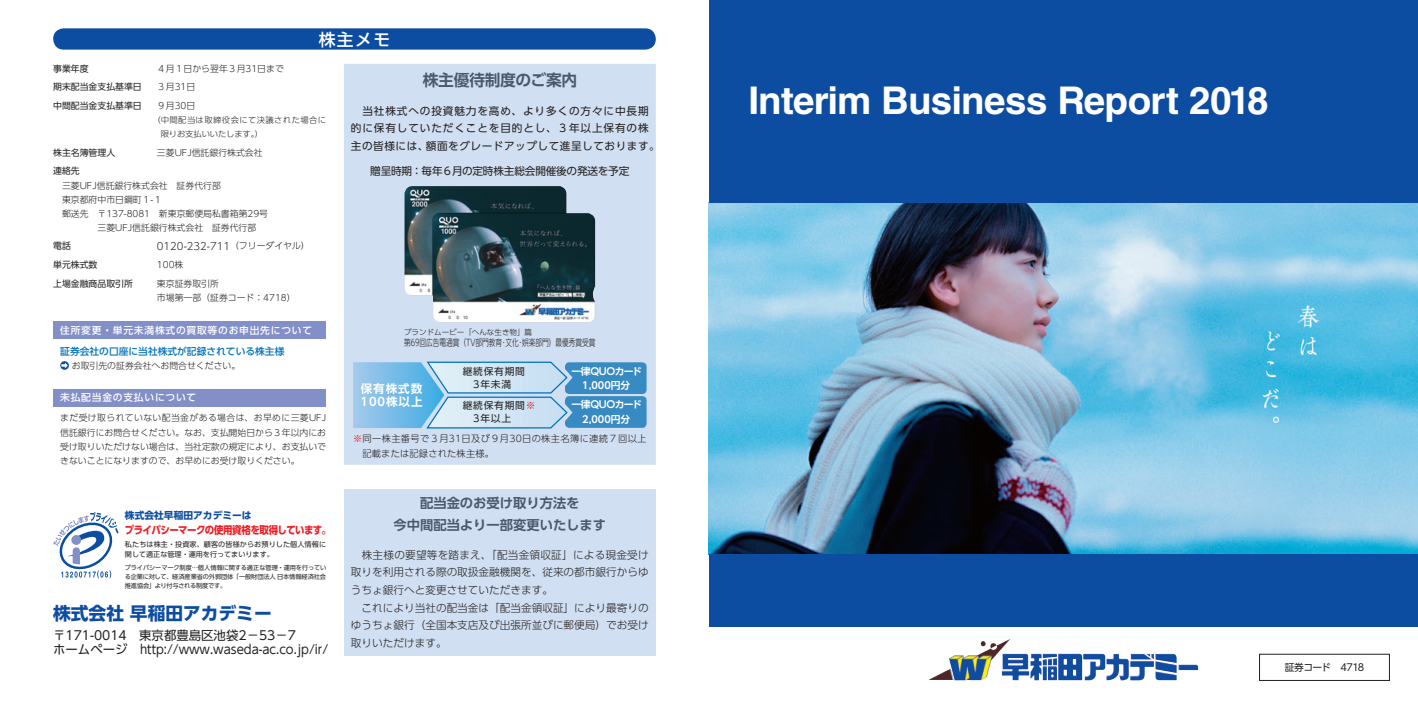
<style>
.page{position:relative;width:1418px;height:709px;background:#fff}
.page>*{position:absolute;margin:0;border:0;box-sizing:border-box;transform-origin:0 0}
.t1{font:700 38.12px "Helvetica LT Std";letter-spacing:-.02em;color:#fff}
.t2{font:700 17.75px "UD Shin Go Pro";color:#0d4da1}
.t3{font:500 16.88px "UD Shin Go Pro";color:#fff}
.t4{font:700 15.75px "UD Shin Go Pro De";letter-spacing:-.02em;color:#4b596c}
.t5{font:700 13.25px/22.1px "UD Shin Go Pro De";color:#4b596c;text-align:center}
.t6{font:12.38px/14.1px "UD Shin Go Pro";color:#231f20}
.t7{font:700 11.5px/13.5px "UD Shin Go Pro De";letter-spacing:.08em;color:#fff}
.t8{font:300 10.62px/17.8px "UD Shin Go Pro";color:#231f20}
.t9{font:10.62px/17.8px "UD Shin Go Pro";letter-spacing:.08em;color:#231f20}
.t10{font:10.62px "UD Shin Go Pro";letter-spacing:-.02em;color:#231f20}
.t11{font:700 10.62px "UD Shin Go Pro";letter-spacing:-.06em;color:#ee1d23;scale:.89 1}
.t12{font:300 10.12px "UD Shin Go Pro";color:#231f20}
.t13{font:500 9.75px "UD Shin Go Pro";letter-spacing:.08em;color:#fff}
.t14{font:700 9.75px/14.1px "UD Shin Go Pro De";letter-spacing:-.03em;color:#fff;text-align:center}
.t15{font:500 9.75px "UD Shin Go Pro";color:#0072bc}
.t16{font:9.75px/12.4px "UD Shin Go Pro";letter-spacing:.08em;color:#231f20}
.t17{font:700 9.75px "UD Shin Go Pro";color:#0d4da1}
.t18{font:9.75px "UD Shin Go Pro";letter-spacing:-.06em;color:#231f20}
.t19{font:300 9.25px/14.4px "UD Shin Go Pro";letter-spacing:.04em;color:#231f20}
.t20{font:300 9.25px "UD Shin Go Pro";color:#231f20;scale:.72 1}
.t21{font:300 8.88px/14.1px "UD Shin Go Pro";color:#231f20}
.t22{font:8.88px "UD Shin Go Pro";color:#231f20}
.t23{font:300 8px/14.1px "UD Shin Go Pro";letter-spacing:.045em;color:#231f20;scale:1.04 1}
.t24{font:300 7.5px "UD Shin Go Pro";color:#231f20}
.t25{font:7.12px/9.8px "UD Shin Go Pro";letter-spacing:.015em;color:#231f20}
.t26{font:6.25px/9.2px "UD Shin Go Pro";letter-spacing:-.02em;color:#231f20;text-align:justify}
.s1{font-size:8.88px}
.s2{font-weight:300;color:#ee1d23}
.s3{color:#ee1d23}
</style>
<div class="page">
<img style="left:709px;top:202px;width:708px;height:352px">
<div style="left:709px;top:0;width:708px;height:202px;background:#0d4da1"></div>
<div style="left:709px;top:554px;width:708px;height:73px;background:#0d4da1"></div>
<div style="left:1259px;top:654px;width:130px;height:26px;border:1px solid #231f20"></div>
<img style="left:929px;top:638px;width:269px;height:42px">
<svg style="left:53px;top:512px;width:66px;height:66px"></svg>
<div style="left:53px;top:28px;width:603px;height:22px;background:#0d4da1;border-radius:11px"></div>
<div style="left:53px;top:321px;width:273px;height:18px;background:#838fc7"></div>
<svg style="left:60px;top:361px;width:9px;height:9px"></svg>
<svg style="left:61px;top:362px;width:7px;height:6px"></svg>
<div style="left:53px;top:389px;width:273px;height:17px;background:#838fc7"></div>
<div style="left:344px;top:64px;width:312px;height:401px;background:#d0dff1"></div>
<img style="left:404px;top:186px;width:191px;height:136px">
<svg style="left:353px;top:361px;width:293px;height:68px"></svg>
<div style="left:344px;top:489px;width:312px;height:167px;background:#d0dff1"></div>
<h3 class="t3" style="left:319px;top:26px;width:73px">株主メモ</h3>
<p class="t22" style="left:53px;top:61px;width:37px">事業年度</p>
<p class="t21" style="left:157px;top:61px;width:128px">４月１日から翌年３月31日まで</p>
<p class="t22" style="left:53px;top:80px;width:90px">期末配当金支払基準日</p>
<p class="t21" style="left:157px;top:79px;width:40px">３月31日</p>
<p class="t22" style="left:53px;top:98px;width:90px">中間配当金支払基準日</p>
<p class="t21" style="left:157px;top:98px;width:40px">９月30日</p>
<p class="t23" style="left:161px;top:112px;width:160px;text-indent:-8px">（中間配当は取締役会にて決議された場合に限りお支払いいたします。）</p>
<p class="t22" style="left:53px;top:145px;width:64px">株主名簿管理人</p>
<p class="t21" style="left:157px;top:145px;width:107px">三菱UFJ信託銀行株式会社</p>
<p class="t22" style="left:53px;top:164px;width:28px">連絡先</p>
<p class="t21" style="left:53px;top:178px;width:169px">　三菱UFJ信託銀行株式会社　証券代行部</p>
<p class="t21" style="left:53px;top:192px;width:111px">　東京都府中市日鋼町１-１</p>
<p class="t21" style="left:53px;top:206px;width:216px">　郵送先　〒137-8081　新東京郵便局私書箱第29号</p>
<p class="t21" style="left:97px;top:220px;width:160px">三菱UFJ信託銀行株式会社　証券代行部</p>
<p class="t22" style="left:53px;top:239px;width:19px">電話</p>
<p class="t12" style="left:157px;top:238px;width:154px">0120-232-711<span class="s1">（フリーダイヤル）</span></p>
<p class="t22" style="left:53px;top:258px;width:46px">単元株式数</p>
<p class="t21" style="left:157px;top:257px;width:28px">100株</p>
<p class="t22" style="left:53px;top:276px;width:81px">上場金融商品取引所</p>
<p class="t21" style="left:157px;top:276px;width:140px">東京証券取引所<br>市場第一部（証券コード：4718）</p>
<p class="t13" style="left:60px;top:322px;width:253px">住所変更・単元未満株式の買取等のお申出先について</p>
<p class="t15" style="left:60px;top:343px;width:226px">証券会社の口座に当社株式が記録されている株主様</p>
<p class="t21" style="left:72px;top:358px;width:170px">お取引先の証券会社へお問合せください。</p>
<p class="t13" style="left:60px;top:390px;width:138px">未払配当金の支払いについて</p>
<p class="t21" style="left:60px;top:410px;width:267px;text-align:justify">まだ受け取られていない配当金がある場合は、お早めに三菱UFJ信託銀行にお問合せください。なお、支払開始日から３年以内にお受け取りいただけない場合は、当社定款の規定により、お支払いできないことになりますので、お早めにお受け取りください。</p>
<p class="t17" style="left:125px;top:507px;width:128px">株式会社早稲田アカデミーは</p>
<p class="t11" style="left:125px;top:521px;width:233px">プライバシーマークの使用資格を取得しています。</p>
<p class="t25" style="left:125px;top:539px;width:203px">私たちは株主・投資家、顧客の皆様からお預りした個人情報に関して適正な管理・運用を行ってまいります。</p>
<p class="t26" style="left:125px;top:562px;width:203px">プライバシーマーク制度…個人情報に関する適正な管理・運用を行っている企業に対して、経済産業省の外郭団体「一般財団法人日本情報経済社会推進協会」より付与される制度です。</p>
<h2 class="t2" style="left:53px;top:598px;width:220px">株式会社 早稲田アカデミー</h2>
<h3 class="t6" style="left:53px;top:628px;width:276px">〒171-0014　東京都豊島区池袋2−53−7<br>ホームページ　http://www.waseda-ac.co.jp/ir/</h3>
<h3 class="t4" style="left:422px;top:67px;width:156px">株主優待制度のご案内</h3>
<p class="t9" style="left:351px;top:101px;width:310px">　当社株式への投資魅力を高め、より多くの方々に中長期的に保有していただくことを目的とし、３年以上保有の株主の皆様には、額面をグレードアップして進呈しております。</p>
<p class="t10" style="left:370px;top:162px;width:260px">贈呈時期：毎年６月の定時株主総会開催後の発送を予定</p>
<p class="t24" style="left:404px;top:326px;width:129px">ブランドムービー「へんな生き物」篇</p>
<p class="t20" style="left:404px;top:335px;width:267px">第69回広告電通賞（TV部門教育･文化･娯楽部門）最優秀賞受賞</p>
<p class="t7" style="left:360px;top:381px;width:64px">保有株式数<br>100株以上</p>
<p class="t16" style="left:462px;top:365px;width:64px">継続保有期間　3年未満</p>
<p class="t14" style="left:571px;top:363px;width:72px">一律QUOカード<br>1,000円分</p>
<p class="t14" style="left:571px;top:397px;width:72px">一律QUOカード<br>2,000円分</p>
<p class="t16" style="left:462px;top:398px;width:74px;line-height:13.2px">継続保有期間<span class="s2">※</span>　3年以上</p>
<p class="t19" style="left:362px;top:431px;width:286px;text-indent:-9px"><span class="s3">※</span>同一株主番号で３月31日及び９月30日の株主名簿に連続７回以上記載または記録された株主様。</p>
<h3 class="t5" style="left:393px;top:491px;width:214px">配当金のお受け取り方法を<br>今中間配当より一部変更いたします</h3>
<p class="t8" style="left:351px;top:545px;width:299px">　株主様の要望等を踏まえ、「配当金領収証」による現金受け取りを利用される際の取扱金融機関を、従来の都市銀行からゆうちょ銀行へと変更させていただきます。<br>　これにより当社の配当金は「配当金領収証」により最寄りのゆうちょ銀行（全国本支店及び出張所並びに郵便局）でお受け取りいただけます。</p>
<h1 class="t1" style="left:748px;top:77px;width:522px">Interim Business Report 2018</h1>
<p class="t18" style="left:1284px;top:659px;width:81px">証券コード　4718</p>
</div>
